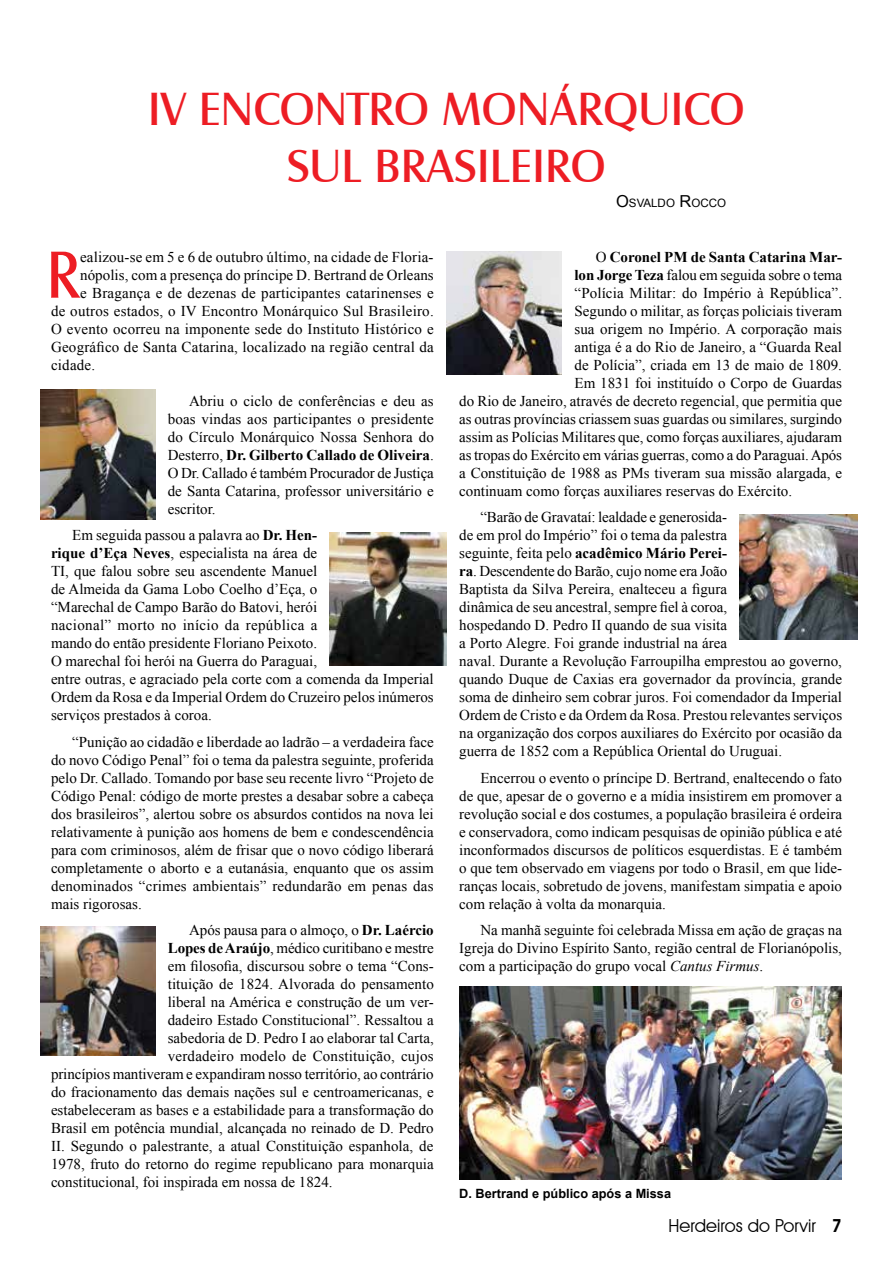
<style>
.page{position:relative;width:893px;height:1263px;background:#fff}
.page>*{position:absolute;margin:0;border:0;box-sizing:border-box;transform-origin:0 0}
.t1{font:69px "Castle T";color:#ed1d24;scale:.9 1}
.t2{font:48px/57px "Castle T";color:#ed1d24;text-align:center}
.t3{font:18px "Avant Garde IT Cby BT";color:#000}
.t4{font:15px/18px "Times New Roman";color:#000;text-align:justify}
.t5{font:700 15px "Times New Roman";color:#000}
.t6{font:700 12.75px "Arial";color:#000}
.t7{font:11.55px "Arial";color:#000}
.s1{font-size:16.5px}
.s2{font-weight:700}
.s3{font-weight:400}
.s4{font-style:italic}
.s5{font-weight:600}
</style>
<div class="page">
<img style="left:40px;top:390px;width:115px;height:129px">
<img style="left:330px;top:532px;width:116px;height:133px">
<img style="left:446px;top:251px;width:116px;height:123px">
<img style="left:740px;top:514px;width:117px;height:126px">
<img style="left:459px;top:986px;width:383px;height:194px">
<img style="left:40px;top:926px;width:115px;height:129px">
<h2 class="t2" style="left:148px;top:81px;width:599px">IV ENCONTRO MONÁRQUICO<br>SUL BRASI LEI RO</h2>
<p class="t7" style="left:616px;top:196px;width:110px"><span class="s1">O</span>SVALDO <span class="s1">R</span>OCCO</p>
<h1 class="t1" style="left:47px;top:237px;width:39px">R</h1>
<p class="t4" style="left:80px;top:247px;width:355px">ealizou-se em 5 e 6 de outubro último, na cidade de Floria-</p>
<p class="t4" style="left:80px;top:265px;width:355px">nópolis, com a presença do príncipe D. Bertrand de Orleans</p>
<p class="t4" style="left:80px;top:283px;width:355px">e Bragança e de dezenas de participantes catarinenses e</p>
<p class="t4" style="left:51px;top:301px;width:384px">de outros estados, o IV Encontro Monárquico Sul Brasileiro.</p>
<p class="t4" style="left:51px;top:319px;width:384px">O evento ocorreu na imponente sede do Instituto Histórico e</p>
<p class="t4" style="left:51px;top:337px;width:384px">Geográfico de Santa Catarina, localizado na região central da</p>
<p class="t4" style="left:51px;top:355px;width:46px">cidade.</p>
<p class="t4" style="left:168px;top:391px;width:268px;text-indent:21px">Abriu o ciclo de conferências e deu as boas vindas aos participantes o presidente do Círculo Monárquico Nossa Senhora do Desterro, <span class="s2">Dr. Gilberto Callado de Oliveira</span>.<br>O Dr. Callado é também Procurador de Justiça de Santa Catarina, professor universitário e escritor.</p>
<p class="t4" style="left:51px;top:526px;width:384px;text-align:left;text-indent:21px">Em seguida passou a palavra ao <span class="s2">Dr. Hen-<br>rique d’Eça Neves</span>, especialista na área de<br>TI, que falou sobre seu ascendente Manuel<br>de Almeida da Gama Lobo Coelho d’Eça, o<br>“Marechal de Campo Barão do Batovi, herói<br>nacional” morto no início da república a<br>mando do então presidente Floriano Peixoto.<br>O marechal foi herói na Guerra do Paraguai,<br>entre outras, e agraciado pela corte com a comenda da Imperial Ordem da Rosa e da Imperial Ordem do Cruzeiro pelos inúmeros serviços prestados à coroa.</p>
<p class="t4" style="left:51px;top:732px;width:384px;text-indent:21px">“Punição ao cidadão e liberdade ao ladrão – a verdadeira face do novo Código Penal” foi o tema da palestra seguinte, proferida pelo Dr. Callado. Tomando por base seu recente livro “Projeto de Código Penal: código de morte prestes a desabar sobre a cabeça dos brasileiros”, alertou sobre os absurdos contidos na nova lei relativamente à punição aos homens de bem e condescendência para com criminosos, além de frisar que o novo código liberará completamente o aborto e a eutanásia, enquanto que os assim denominados “crimes ambientais” redundarão em penas das mais rigorosas.</p>
<p class="t4" style="left:189px;top:921px;width:246px">Após pausa para o almoço, o <span class="s2">Dr. Laércio</span></p>
<p class="t4" style="left:168px;top:939px;width:268px"><span class="s2">Lopes de Araújo</span>, médico curitibano e mestre</p>
<p class="t4" style="left:168px;top:957px;width:267px">em filosofia, discursou sobre o tema “Cons-</p>
<p class="t4" style="left:168px;top:975px;width:268px">tituição de 1824. Alvorada do pensamento</p>
<p class="t4" style="left:168px;top:993px;width:267px">liberal na América e construção de um ver-</p>
<p class="t4" style="left:168px;top:1011px;width:267px">dadeiro Estado Constitucional”. Ressaltou a</p>
<p class="t4" style="left:168px;top:1029px;width:267px">sabedoria de D. Pedro I ao elaborar tal Carta,</p>
<p class="t4" style="left:168px;top:1047px;width:267px">verdadeiro modelo de Constituição, cujos</p>
<p class="t4" style="left:51px;top:1065px;width:384px">princípios mantiveram e expandiram nosso território, ao contrário</p>
<p class="t4" style="left:51px;top:1083px;width:384px">do fracionamento das demais nações sul e centroamericanas, e</p>
<p class="t4" style="left:51px;top:1101px;width:384px">estabeleceram as bases e a estabilidade para a transformação do</p>
<p class="t4" style="left:51px;top:1119px;width:384px">Brasil em potência mundial, alcançada no reinado de D. Pedro</p>
<p class="t4" style="left:51px;top:1137px;width:384px">II. Segundo o palestrante, a atual Constituição espanhola, de</p>
<p class="t4" style="left:51px;top:1155px;width:384px">1978, fruto do retorno do regime republicano para monarquia</p>
<p class="t4" style="left:51px;top:1173px;width:283px">constitucional, foi inspirada em nossa de 1824.</p>
<p class="t5" style="left:596px;top:246px;width:248px"><span class="s3">O</span> Coronel PM de Santa Catarina Mar-</p>
<p class="t4" style="left:574px;top:265px;width:269px"><span class="s2">lon Jorge Teza</span> falou em seguida sobre o tema</p>
<p class="t4" style="left:574px;top:283px;width:269px">“Polícia Militar: do Império à República”.</p>
<p class="t4" style="left:574px;top:301px;width:269px">Segundo o militar, as forças policiais tiveram</p>
<p class="t4" style="left:574px;top:319px;width:269px">sua origem no Império. A corporação mais</p>
<p class="t4" style="left:574px;top:337px;width:269px">antiga é a do Rio de Janeiro, a “Guarda Real</p>
<p class="t4" style="left:574px;top:355px;width:269px">de Polícia”, criada em 13 de maio de 1809.</p>
<p class="t4" style="left:574px;top:373px;width:269px">Em 1831 foi instituído o Corpo de Guardas</p>
<p class="t4" style="left:459px;top:391px;width:384px">do Rio de Janeiro, através de decreto regencial, que permitia que</p>
<p class="t4" style="left:459px;top:409px;width:384px">as outras províncias criassem suas guardas ou similares, surgindo</p>
<p class="t4" style="left:459px;top:427px;width:384px">assim as Polícias Militares que, como forças auxiliares, ajudaram</p>
<p class="t4" style="left:459px;top:445px;width:384px">as tropas do Exército em várias guerras, como a do Paraguai. Após</p>
<p class="t4" style="left:459px;top:463px;width:384px">a Constituição de 1988 as PMs tiveram sua missão alargada, e</p>
<p class="t4" style="left:459px;top:481px;width:334px">continuam como forças auxiliares reservas do Exército.</p>
<p class="t4" style="left:459px;top:508px;width:384px;text-align:left;text-indent:21px">“Barão de Gravataí: lealdade e generosida-<br>de em prol do Império” foi o tema da palestra<br>seguinte, feita pelo <span class="s2">acadêmico Mário Perei-<br>ra</span>. Descendente do Barão, cujo nome era João<br>Baptista da Silva Pereira, enalteceu a figura<br>dinâmica de seu ancestral, sempre fiel à coroa,<br>hospedando D. Pedro II quando de sua visita<br>a Porto Alegre. Foi grande industrial na área<br>naval. Durante a Revolução Farroupilha emprestou ao governo, quando Duque de Caxias era governador da província, grande soma de dinheiro sem cobrar juros. Foi comendador da Imperial Ordem de Cristo e da Ordem da Rosa. Prestou relevantes serviços na organização dos corpos auxiliares do Exército por ocasião da guerra de 1852 com a República Oriental do Uruguai.</p>
<p class="t4" style="left:459px;top:768px;width:384px;text-indent:21px">Encerrou o evento o príncipe D. Bertrand, enaltecendo o fato de que, apesar de o governo e a mídia insistirem em promover a revolução social e dos costumes, a população brasileira é ordeira e conservadora, como indicam pesquisas de opinião pública e até inconformados discursos de políticos esquerdistas. E é também o que tem observado em viagens por todo o Brasil, em que lide&shy;ranças locais, sobretudo de jovens, manifestam simpatia e apoio com relação à volta da monarquia.</p>
<p class="t4" style="left:459px;top:921px;width:384px;text-indent:21px">Na manhã seguinte foi celebrada Missa em ação de graças na Igreja do Divino Espírito Santo, região central de Florianópolis, com a participação do grupo vocal <span class="s4">Cantus Firmus</span>.</p>
<p class="t6" style="left:459px;top:1185px;width:213px">D. Bertrand e público após a Missa</p>
<p class="t3" style="left:668px;top:1215px;width:175px">Herdeiros do Porvir <span class="s5">7</span></p>
</div>
